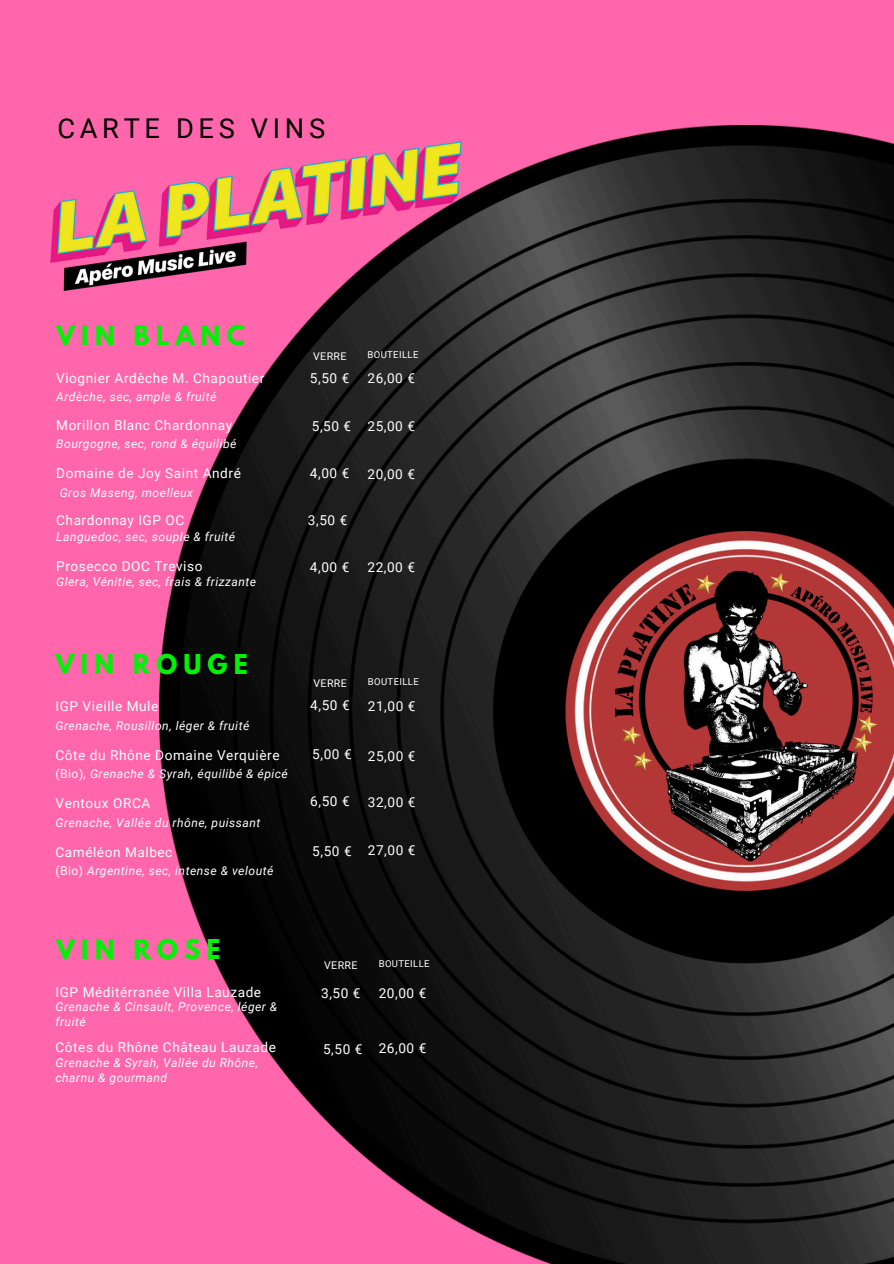
<style>
.page{position:relative;width:894px;height:1264px;background:#fff}
.page>*{position:absolute;margin:0;border:0;box-sizing:border-box;transform-origin:0 0}
.t1{font:27.3px "Roboto";letter-spacing:.17em;color:#000}
.t2{font:700 24.15px "League Spartan";letter-spacing:.25em;color:#04f107}
.t3{font:13.65px "Roboto";letter-spacing:.04em;color:#fff}
.t4{font:italic 12.15px/14.4px "Roboto";letter-spacing:.04em;color:#fff}
.t5{font:10.65px "Roboto";letter-spacing:.04em;color:#fff}
.t6{font:9.45px "Roboto";letter-spacing:.04em;color:#fff}
.s1{font-style:normal}
</style>
<div class="page">
<div style="left:0;top:0;width:893px;height:1263px;background:#ff66ab"></div>
<img style="left:51px;top:190px;width:109px;height:100px">
<img style="left:160px;top:125px;width:733px;height:1138px">
<img style="left:588px;top:550px;width:305px;height:327px">
<h1 class="t1" style="left:57px;top:113px;width:269px">CARTE DES VINS</h1>
<p class="t2" style="left:56px;top:323px;width:190px">VIN BLANC</p>
<p class="t3" style="left:56px;top:370px;width:209px">Viognier Ardèche M. Chapoutier</p>
<p class="t4" style="left:56px;top:389px;width:161px">Ardèche, sec, ample &amp; fruité</p>
<p class="t3" style="left:56px;top:417px;width:177px">Morillon Blanc Chardonnay</p>
<p class="t4" style="left:56px;top:436px;width:182px">Bourgogne, sec, rond &amp; équilibé</p>
<p class="t3" style="left:56px;top:465px;width:186px">Domaine de Joy Saint André</p>
<p class="t4" style="left:60px;top:485px;width:135px">Gros Maseng, moelleux</p>
<p class="t3" style="left:56px;top:512px;width:130px">Chardonnay IGP OC</p>
<p class="t4" style="left:56px;top:529px;width:180px">Languedoc, sec, souple &amp; fruité</p>
<p class="t3" style="left:56px;top:558px;width:148px">Prosecco DOC Treviso</p>
<p class="t4" style="left:56px;top:574px;width:201px">Glera, Vénitie, sec, frais &amp; frizzante</p>
<h5 class="t5" style="left:313px;top:350px;width:35px">VERRE</h5>
<p class="t6" style="left:367px;top:349px;width:52px">BOUTEILLE</p>
<h3 class="t3" style="left:310px;top:370px;width:41px">5,50 €</h3>
<h3 class="t3" style="left:312px;top:418px;width:41px">5,50 €</h3>
<h3 class="t3" style="left:310px;top:465px;width:41px">4,00 €</h3>
<h3 class="t3" style="left:308px;top:512px;width:41px">3,50 €</h3>
<h3 class="t3" style="left:310px;top:559px;width:41px">4,00 €</h3>
<h3 class="t3" style="left:367px;top:371px;width:49px">26,00 €</h3>
<h3 class="t3" style="left:367px;top:418px;width:49px">25,00 €</h3>
<h3 class="t3" style="left:367px;top:466px;width:49px">20,00 €</h3>
<h3 class="t3" style="left:367px;top:559px;width:49px">22,00 €</h3>
<h5 class="t2" style="left:55px;top:652px;width:194px">VIN ROUGE</h5>
<p class="t3" style="left:55px;top:698px;width:104px">IGP Vieille Mule</p>
<p class="t4" style="left:55px;top:718px;width:195px">Grenache, Rousillon, léger &amp; fruité</p>
<h3 class="t3" style="left:55px;top:747px;width:225px">Côte du Rhône Domaine Verquière</h3>
<h3 class="t4" style="left:55px;top:766px;width:234px"><span class="s1">(Bio)</span>, Grenache &amp; Syrah, équilibé &amp; épicé</h3>
<h3 class="t3" style="left:55px;top:795px;width:96px">Ventoux ORCA</h3>
<h3 class="t4" style="left:55px;top:815px;width:206px">Grenache, Vallée du rhône, puissant</h3>
<h3 class="t3" style="left:55px;top:844px;width:118px">Caméléon Malbec</h3>
<h3 class="t4" style="left:55px;top:863px;width:219px"><span class="s1">(Bio)</span> Argentine, sec, intense &amp; velouté</h3>
<h3 class="t5" style="left:313px;top:677px;width:35px">VERRE</h3>
<h3 class="t6" style="left:368px;top:676px;width:52px">BOUTEILLE</h3>
<p class="t3" style="left:310px;top:697px;width:41px">4,50 €</p>
<h3 class="t3" style="left:312px;top:746px;width:41px">5,00 €</h3>
<h3 class="t3" style="left:310px;top:793px;width:41px">6,50 €</h3>
<p class="t3" style="left:312px;top:843px;width:41px">5,50 €</p>
<p class="t3" style="left:368px;top:698px;width:49px">21,00 €</p>
<h2 class="t3" style="left:368px;top:748px;width:49px">25,00 €</h2>
<h2 class="t3" style="left:368px;top:794px;width:49px">32,00 €</h2>
<h4 class="t3" style="left:368px;top:842px;width:49px">27,00 €</h4>
<h3 class="t2" style="left:56px;top:937px;width:166px">VIN ROSE</h3>
<h3 class="t3" style="left:55px;top:983px;width:207px">IGP Méditérranée Villa Lauzade</h3>
<h3 class="t4" style="left:55px;top:1000px;width:223px">Grenache &amp; Cinsault, Provence, léger &amp; fruité</h3>
<h3 class="t3" style="left:55px;top:1039px;width:222px">Côtes du Rhône Château Lauzade</h3>
<h3 class="t4" style="left:55px;top:1055px;width:204px">Grenache &amp; Syrah, Vallée du Rhône, charnu &amp; gourmand</h3>
<h4 class="t5" style="left:324px;top:958px;width:35px">VERRE</h4>
<h4 class="t6" style="left:378px;top:957px;width:52px">BOUTEILLE</h4>
<h4 class="t3" style="left:321px;top:984px;width:41px">3,50 €</h4>
<h4 class="t3" style="left:378px;top:984px;width:49px">20,00 €</h4>
<h2 class="t3" style="left:323px;top:1041px;width:41px">5,50 €</h2>
<h4 class="t3" style="left:378px;top:1040px;width:49px">26,00 €</h4>
</div>
